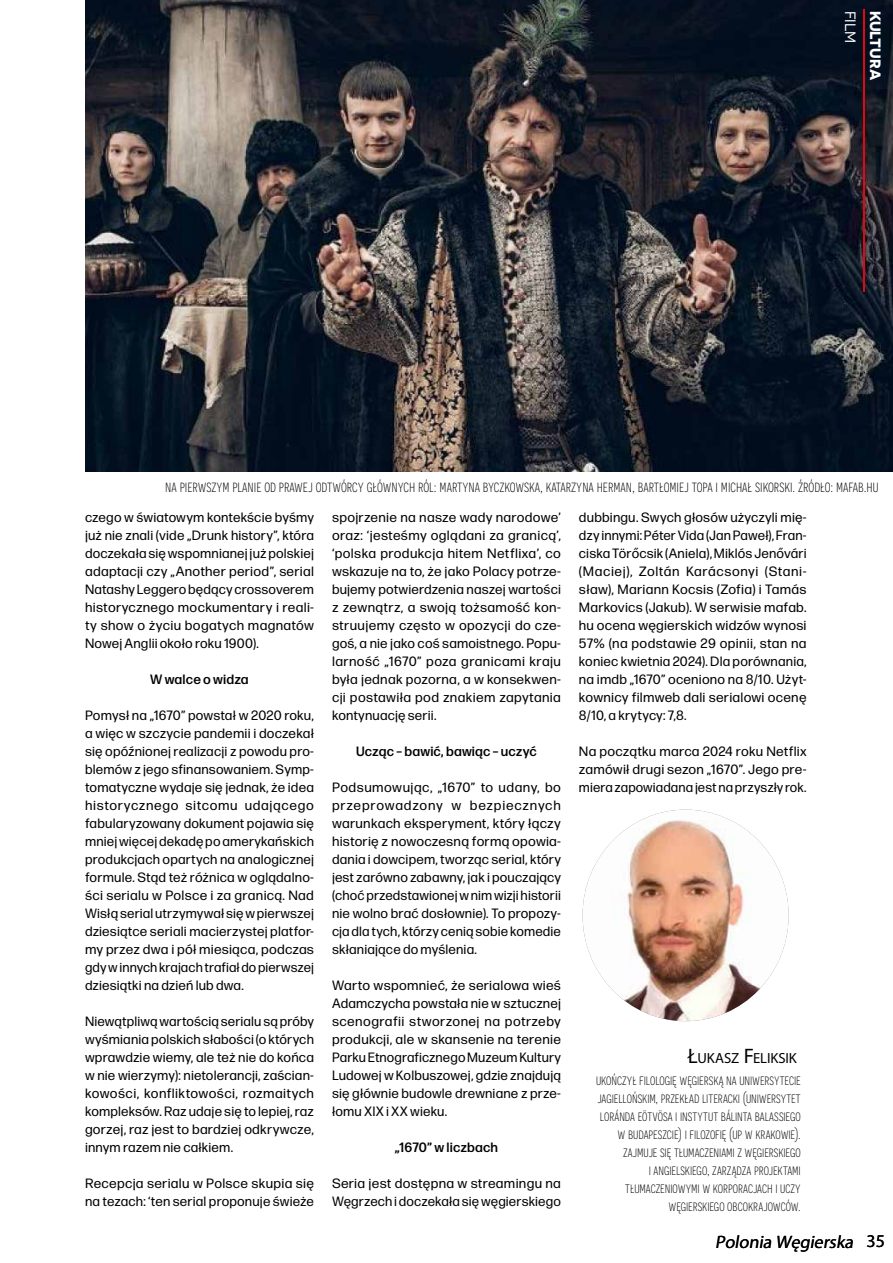
<style>
.page{position:relative;width:893px;height:1263px;background:#fff}
.page>*{position:absolute;margin:0;border:0;box-sizing:border-box;transform-origin:0 0}
.t1{font:italic 18px "Myriad Pro";color:#000}
.t2{font:300 16.65px "Novecentosanscondensed";color:#000}
.t3{font:300 15.15px/18px "Novecentosanscondensed";letter-spacing:-.005em;color:#000;text-align:right}
.t4{font:700 15px "Novecentosanswide";color:#fff}
.t5{font:15px "Novecentosanswide";color:#fff}
.t6{font:14.7px "Myriad Pro";letter-spacing:-.01em;color:#000}
.t7{font:13.5px/18px "Forma DJR Micro";letter-spacing:.01em;color:#000;text-align:justify}
.t8{font:500 13.5px "Forma DJR Micro";letter-spacing:.01em;color:#000}
.s1{font-size:21px}
.s2{font-style:normal}
</style>
<div class="page">
<img style="left:85px;top:0;width:808px;height:472px">
<hr style="left:863px;top:10px;width:2px;height:282px;background:#e30613">
<img style="left:583px;top:810px;width:206px;height:211px">
<p class="t5" style="left:859px;top:11px;width:34px;rotate:90deg">FILM</p>
<p class="t4" style="left:885px;top:11px;width:71px;rotate:90deg">KULTURA</p>
<p class="t2" style="left:165px;top:477px;width:715px">na pierwszym planie od prawej odtwórcy głównych ról: martyna byczkowska, katarzyna herman, bartłomiej topa i michał sikorski. źródło: mafab.hu</p>
<p class="t7" style="left:85px;top:508px;width:230px">czego w światowym kontekście byśmy już nie znali (vide „Drunk history”, która doczekała się wspomnianej już polskiej adaptacji czy „Another period”, serial Natashy Leggero będący crossoverem historycznego mockumentary i reali&shy;ty show o życiu bogatych magnatów Nowej Anglii około roku 1900).</p>
<p class="t8" style="left:150px;top:671px;width:100px">W walce o widza</p>
<p class="t7" style="left:85px;top:706px;width:230px">Pomysł na „1670” powstał w 2020 roku, a więc w szczycie pandemii i doczekał się opóźnionej realizacji z powodu pro&shy;blemów z jego sfinansowaniem. Symp&shy;tomatyczne wydaje się jednak, że idea historycznego sitcomu udającego fabularyzowany dokument pojawia się mniej więcej dekadę po amerykańskich produkcjach opartych na analogicznej formule. Stąd też różnica w oglądalno&shy;ści serialu w Polsce i za granicą. Nad Wisłą serial utrzymywał się w pierwszej dziesiątce seriali macierzystej platfor&shy;my przez dwa i pół miesiąca, podczas gdy w innych krajach trafiał do pierwszej dziesiątki na dzień lub dwa.</p>
<p class="t7" style="left:85px;top:1012px;width:230px">Niewątpliwą wartością serialu są próby wyśmiania polskich słabości (o których wprawdzie wiemy, ale też nie do końca w nie wierzymy): nietolerancji, zaścian&shy;kowości, konfliktowości, rozmaitych kompleksów. Raz udaje się to lepiej, raz gorzej, raz jest to bardziej odkrywcze, innym razem nie całkiem.</p>
<p class="t7" style="left:85px;top:1174px;width:230px">Recepcja serialu w Polsce skupia się na tezach: ‘ten serial proponuje świeże</p>
<p class="t7" style="left:332px;top:508px;width:230px">spojrzenie na nasze wady narodowe’ oraz: ‘jesteśmy oglądani za granicą’, ‘polska produkcja hitem Netflixa’, co wskazuje na to, że jako Polacy potrze&shy;bujemy potwierdzenia naszej wartości z zewnątrz, a swoją tożsamość kon&shy;struujemy często w opozycji do cze&shy;goś, a nie jako coś samoistnego. Popu&shy;larność „1670” poza granicami kraju była jednak pozorna, a w konsekwen&shy;cji postawiła pod znakiem zapytania kontynuację serii.</p>
<p class="t8" style="left:356px;top:743px;width:182px">Ucząc – bawić, bawiąc – uczyć</p>
<p class="t7" style="left:332px;top:778px;width:230px">Podsumowując, „1670” to udany, bo przeprowadzony w bezpiecznych warunkach eksperyment, który łączy historię z nowoczesną formą opowia&shy;dania i dowcipem, tworząc serial, który jest zarówno zabawny, jak i pouczający (choć przedstawionej w nim wizji historii nie wolno brać dosłownie). To propozy&shy;cja dla tych, którzy cenią sobie komedie skłaniające do myślenia.</p>
<p class="t7" style="left:332px;top:976px;width:230px">Warto wspomnieć, że serialowa wieś Adamczycha powstała nie w sztucznej scenografii stworzonej na potrzeby produkcji, ale w skansenie na terenie Parku Etnograficznego Muzeum Kultury Ludowej w Kolbuszowej, gdzie znajdują się głównie budowle drewniane z prze&shy;łomu XIX i XX wieku.</p>
<p class="t8" style="left:395px;top:1139px;width:105px">„1670” w liczbach</p>
<p class="t7" style="left:332px;top:1174px;width:230px">Seria jest dostępna w streamingu na<br>Węgrzech i doczekała się węgierskiego</p>
<p class="t7" style="left:579px;top:508px;width:229px">dubbingu. Swych głosów użyczyli mię&shy;dzy innymi: Péter Vida (Jan Paweł), Fran&shy;ciska Törőcsik (Aniela), Miklós Jenővári (Maciej), Zoltán Karácsonyi (Stani&shy;sław), Mariann Kocsis (Zofia) i Tamás Markovics (Jakub). W serwisie mafab. hu ocena węgierskich widzów wynosi 57% (na podstawie 29 opinii, stan na koniec kwietnia 2024). Dla porównania, na imdb „1670” oceniono na 8/10. Użyt&shy;kownicy filmweb dali serialowi ocenę 8/10, a krytycy: 7,8.</p>
<p class="t7" style="left:579px;top:742px;width:229px">Na początku marca 2024 roku Netflix zamówił drugi sezon „1670”. Jego pre&shy;miera zapowiadana jest na przyszły rok.</p>
<p class="t6" style="left:688px;top:1048px;width:111px"><span class="s1">Ł</span>UKASZ <span class="s1">F</span>ELIKSIK</p>
<p class="t3" style="left:596px;top:1071px;width:206px">ukończył filologię węgierską na uniwersytecie jagiellońskim, przekład literacki (uniwersytet loránda eötvösa i instytut bálinta balassiego w budapeszcie) i filozofię (up w krakowie). zajmuje się tłumaczeniami z węgierskiego<br>i angielskiego, zarządza projektami tłumaczeniowymi w korporacjach i uczy węgierskiego obcokrajowców.</p>
<h1 class="t1" style="left:715px;top:1231px;width:171px">Polonia Węgierska <span class="s2">3 5</span></h1>
</div>
